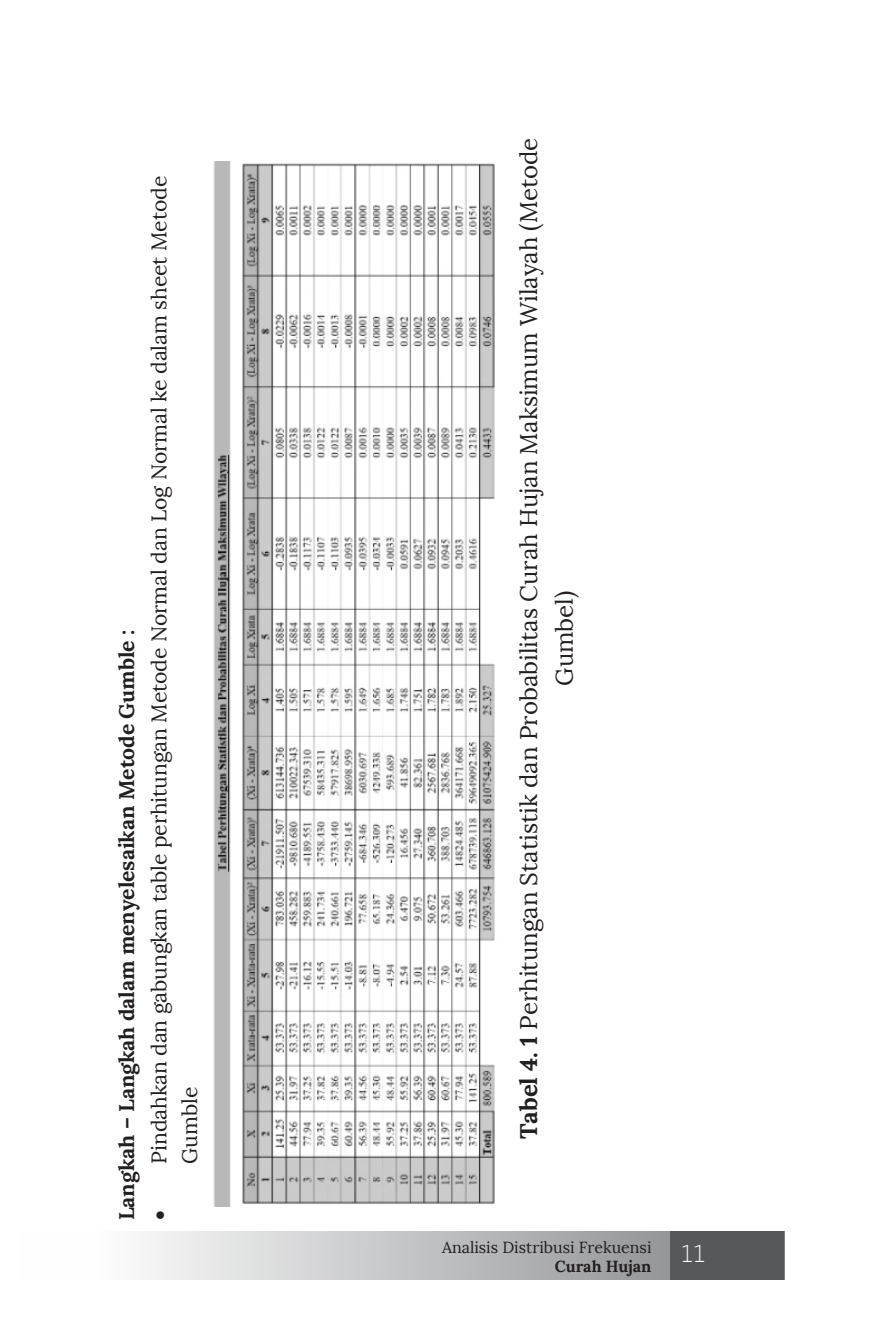
<style>
.page{position:relative;width:896px;height:1333px;background:#fff}
.page>*{position:absolute;margin:0;border:0;box-sizing:border-box;transform-origin:0 0}
.t1{font:24px/35.8px "Lora";color:#231f20;text-align:center}
.t2{font:21.2px/30.8px "Lora";color:#231f20}
.t3{font:700 21.2px "Lora";letter-spacing:-.005em;color:#231f20}
.t4{font:16px/19.2px "Lora";color:#231f20}
.s1{font-weight:700}
</style>
<div class="page">
<svg style="left:145px;top:1231px;width:639px;height:49px;background:#c3c4c5"></svg>
<div style="left:670px;top:1230px;width:113px;height:49px;background:#57585a"></div>
<img style="left:213px;top:161px;width:282px;height:1045px">
<p class="t3" style="left:113px;top:1220px;width:592px;rotate:-90deg">Langkah – Langkah dalam menyelesaikan Metode Gumble :</p>
<p class="t2" style="left:144px;top:1163px;width:989px;text-indent:-57px;rotate:-90deg">• Pindahkan dan gabungkan table perhitungan Metode Normal dan Log Normal ke dalam sheet Metode<br>Gumble</p>
<p class="t1" style="left:511px;top:1139px;width:1003px;rotate:-90deg"><span class="s1">Tabel 4. 1</span> Perhitungan Statistik dan Probabilitas Curah Hujan Maksimum Wilayah (Metode<br>Gumbel)</p>
<p class="t4" style="left:555px;top:1237px;width:153px;text-indent:-113px">Analisis Distribusi Frekuensi<br><span class="s1">Curah Hujan</span> <sup>11</sup></p>
</div>
